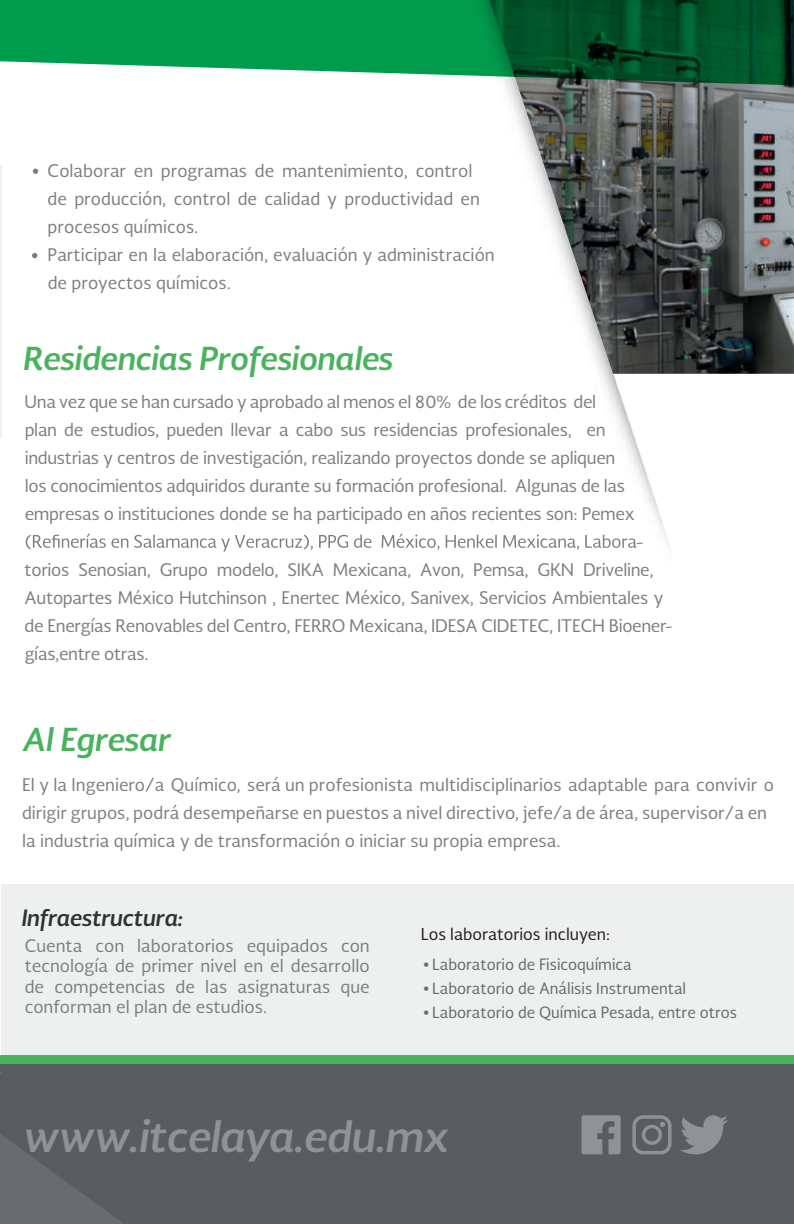
<style>
.page{position:relative;width:794px;height:1224px;background:#fff}
.page>*{position:absolute;margin:0;border:0;box-sizing:border-box;transform-origin:0 0}
.t1{font:italic 700 41.4px "Soberana Sans";letter-spacing:-.025em;color:#909293}
.t2{font:italic 700 31px "Soberana Sans";letter-spacing:-.025em;color:#48b35c}
.t3{font:italic 700 22px "Soberana Sans";letter-spacing:-.025em;color:#2e3335}
.t4{font:17px/28px "Soberana Sans";letter-spacing:-.02em;color:#7b7f81}
.t5{font:17px/28px "Soberana Sans";color:#7b7f81}
.t6{font:16px "Soberana Sans";color:#231f20}
.t7{font:15.2px "Soberana Sans";color:#67696a}
.s1{font-family:"Quicksand";font-weight:700}
</style>
<div class="page">
<hr style="left:0;top:165px;width:2px;height:273px;background:#eef0ef">
<div style="left:2px;top:884px;width:792px;height:180px;background:#eef0ef"></div>
<div style="left:0;top:1063px;width:794px;height:161px;background:#595d5d"></div>
<div style="left:0;top:1055px;width:794px;height:8px;background:#48b35c"></div>
<img style="left:672px;top:85px;width:122px;height:289px">
<svg style="left:0;top:1063px;width:131px;height:161px"></svg>
<svg style="left:581px;top:1115px;width:39px;height:39px"></svg>
<svg style="left:632px;top:1115px;width:39px;height:39px"></svg>
<svg style="left:680px;top:1115px;width:48px;height:39px"></svg>
<img style="left:506px;top:85px;width:166px;height:463px">
<svg style="left:0;top:0;width:794px;height:85px;fill:#009c4d"></svg>
<svg style="left:33px;top:169px;width:5px;height:5px"></svg>
<svg style="left:32px;top:253px;width:5px;height:5px"></svg>
<svg style="left:26px;top:533px;width:610px;height:19px"></svg>
<p class="t5" style="left:48px;top:157px;width:448px">Colaborar en programas de mantenimiento, control de producción, control de calidad y productividad en procesos químicos.<br>Participar en la elaboración, evaluación y administración de proyectos químicos.</p>
<h2 class="t2" style="left:24px;top:337px;width:372px">Residencias Profesionales</h2>
<p class="t4" style="left:25px;top:387px;width:611px">Una vez que se han cursado y aprobado al menos el 80% de los créditos del<br>plan de estudios, pueden llevar a cabo sus residencias profesionales, en industrias y centros de investigación, realizando proyectos donde se apliquen los conocimientos adquiridos durante su formación profesional. Algunas de las empresas o instituciones donde se ha participado en años recientes son: Pemex</p>
<p class="t4" style="left:25px;top:527px;width:649px;text-indent:612px">- torios Senosian, Grupo modelo, SIKA Mexicana, Avon, Pemsa, GKN Driveline, Autopartes México Hutchinson , Enertec México, Sanivex, Servicios Ambientales y de Energías Renovables del Centro, FERRO Mexicana, IDESA CIDETEC, ITECH Bioener&shy;gías,entre otras.</p>
<h2 class="t2" style="left:23px;top:718px;width:150px">Al Egresar</h2>
<p class="t5" style="left:22px;top:770px;width:753px">El y la Ingeniero/a Químico, será un profesionista multidisciplinarios adaptable para convivir o dirigir grupos, podrá desempeñarse en puestos a nivel directivo, jefe/a de área, supervisor/a en la industria química y de transformación o iniciar su propia empresa.</p>
<p class="t3" style="left:22px;top:903px;width:163px">Infraestructura:</p>
<p class="t4" style="left:25px;top:935px;width:347px;line-height:20.4px;text-align:justify">Cuenta con laboratorios equipados con tecnología de primer nivel en el desarrollo de competencias de las asignaturas que conforman el plan de estudios.</p>
<p class="t6" style="left:421px;top:924px;width:191px">Los laboratorios incluyen:</p>
<p class="t7" style="left:422px;top:954px;width:211px"><span class="s1">•</span> Laboratorio de Fisicoquímica</p>
<p class="t7" style="left:422px;top:978px;width:265px"><span class="s1">•</span> Laboratorio de Análisis Instrumental</p>
<p class="t7" style="left:422px;top:1003px;width:316px"><span class="s1">•</span> Laboratorio de Química Pesada, entre otros</p>
<h1 class="t1" style="left:24px;top:1108px;width:427px">www.itcelaya.edu.mx</h1>
</div>
